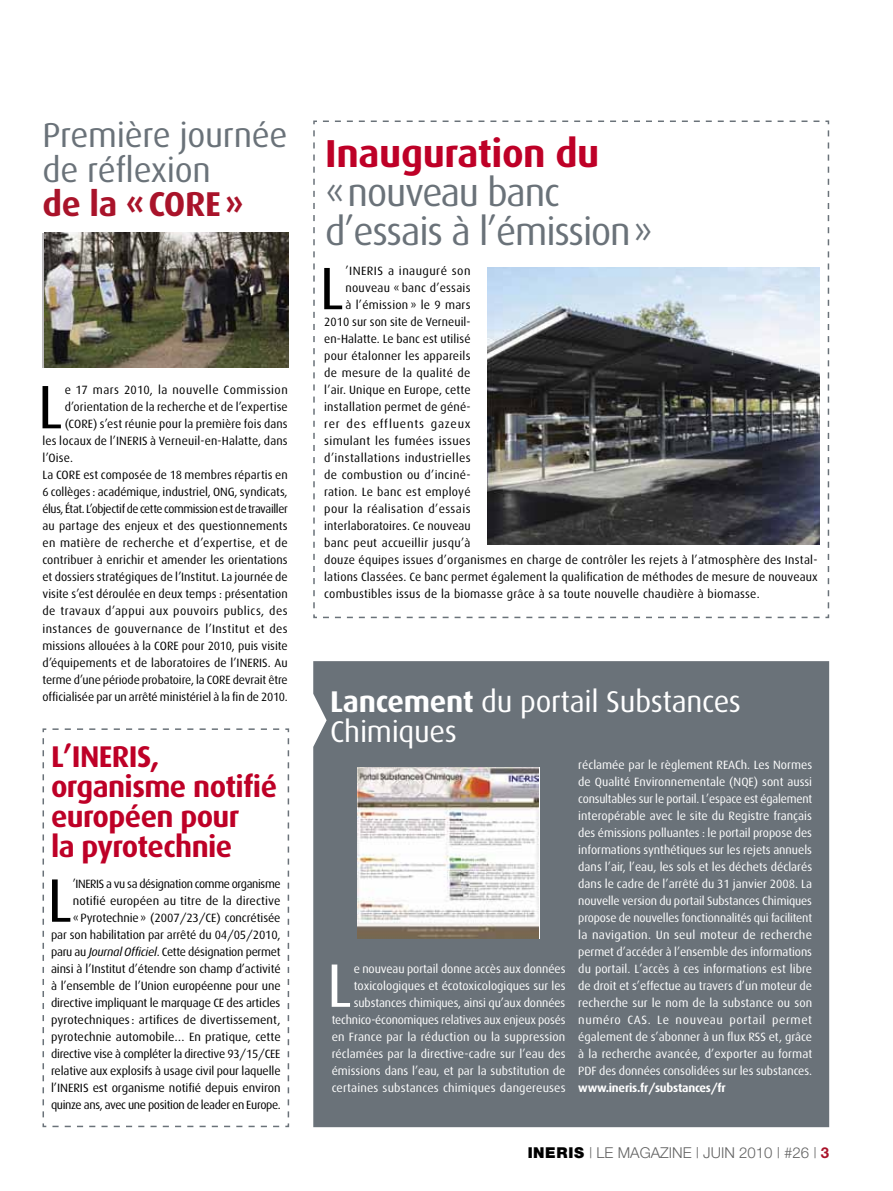
<style>
.page{position:relative;width:893px;height:1191px;background:#fff}
.page>*{position:absolute;margin:0;border:0;box-sizing:border-box;transform-origin:0 0}
.t1{font:61.5px "Dax";color:#000}
.t2{font:39px/39px "Dax";letter-spacing:-.03em;color:#6a7279}
.t3{font:700 39px "Dax";letter-spacing:-.01em;color:#be0027}
.t4{font:34.5px/34.5px "Dax";letter-spacing:-.01em;color:#6a7279}
.t5{font:700 34.5px "Dax";letter-spacing:-.01em;color:#a9132a}
.t6{font:700 30px/30px "Dax";letter-spacing:-.02em;color:#be0027}
.t7{font:30px/30px "Dax";letter-spacing:-.01em;color:#fff}
.t8{font:300 15px "Helvetica Neue";color:#636363}
.t9{font:12px/17px "Dax";letter-spacing:.005em;color:#000;text-align:right}
.t10{font:12px/17px "Dax";letter-spacing:-.005em;color:#fff;text-align:right}
.t11{font:12px "Dax";letter-spacing:.03em;color:#000}
.t12{font:12px "Dax";letter-spacing:.035em;color:#000}
.t13{font:12px "Dax";letter-spacing:.025em;color:#000}
.t14{font:12px "Dax";letter-spacing:-.035em;color:#000}
.t15{font:700 12px "Dax";letter-spacing:-.02em;color:#fff}
.t16{font:12px "Dax";letter-spacing:.065em;color:#000}
.s1{font-style:italic}
.s2{font-weight:700}
.s3{font-weight:900;color:#000}
.s4{font-weight:700;color:#a9132a}
</style>
<div class="page">
<svg style="left:42px;top:728px;width:248px;height:400px"></svg>
<svg style="left:313px;top:120px;width:517px;height:499px"></svg>
<svg style="left:324px;top:268px;width:18px;height:41px"></svg>
<img style="left:488px;top:268px;width:331px;height:276px">
<div style="left:313px;top:661px;width:516px;height:466px;background:#6a7279"></div>
<svg style="left:332px;top:964px;width:18px;height:42px"></svg>
<img style="left:358px;top:767px;width:180px;height:171px">
<svg style="left:43px;top:386px;width:18px;height:42px"></svg>
<img style="left:44px;top:233px;width:245px;height:134px">
<h3 class="t4" style="left:43px;top:118px;width:246px">Première journée de réflexion</h3>
<h3 class="t5" style="left:43px;top:185px;width:203px">de la «CORE»</h3>
<p class="t12" style="left:65px;top:383px;width:225px">e 17 mars 2010, la nouvelle Commission</p>
<p class="t9" style="left:65px;top:399px;width:225px">d’orientation de la recherche et de l’expertise</p>
<p class="t9" style="left:65px;top:416px;width:224px">(CORE) s’est réunie pour la première fois dans</p>
<p class="t9" style="left:43px;top:433px;width:247px">les locaux de l’INERIS à Verneuil-en-Halatte, dans</p>
<p class="t9" style="left:43px;top:450px;width:32px">l’Oise.</p>
<p class="t9" style="left:43px;top:467px;width:247px">La CORE est composée de 18 membres répartis en</p>
<p class="t9" style="left:43px;top:484px;width:247px">6 collèges : académique, industriel, ONG, syndicats,</p>
<p class="t14" style="left:43px;top:502px;width:247px">élus, État. L’objectif de cette commission est de travailler</p>
<p class="t9" style="left:43px;top:518px;width:247px">au partage des enjeux et des questionnements</p>
<p class="t9" style="left:43px;top:535px;width:247px">en matière de recherche et d’expertise, et de</p>
<p class="t9" style="left:43px;top:552px;width:247px">contribuer à enrichir et amender les orientations</p>
<p class="t9" style="left:43px;top:569px;width:247px">et dossiers stratégiques de l’Institut. La journée de</p>
<p class="t9" style="left:43px;top:586px;width:247px">visite s’est déroulée en deux temps : présentation</p>
<p class="t12" style="left:43px;top:604px;width:247px">de travaux d’appui aux pouvoirs publics, des</p>
<p class="t11" style="left:43px;top:621px;width:247px">instances de gouvernance de l’Institut et des</p>
<p class="t9" style="left:43px;top:637px;width:247px">missions allouées à la CORE pour 2010, puis visite</p>
<p class="t9" style="left:43px;top:654px;width:247px">d’équipements et de laboratoires de l’INERIS. Au</p>
<p class="t9" style="left:43px;top:671px;width:247px">terme d’une période probatoire, la CORE devrait être</p>
<p class="t9" style="left:43px;top:688px;width:247px">officialisée par un arrêté ministériel à la fin de 2010.</p>
<h3 class="t6" style="left:51px;top:742px;width:228px">L’INERIS, organisme notifié européen pour<br>la pyrotechnie</h3>
<h1 class="t1" style="left:47px;top:866px;width:27px">L</h1>
<p class="t9" style="left:51px;top:875px;width:231px">’INERIS a vu sa désignation comme organisme notifié européen au titre de la directive «Pyrotechnie» (2007/23/CE) concrétisée<br>par son habilitation par arrêté du 04/05/2010, paru au <span class="s1">Journal Officiel</span>. Cette désignation permet ainsi à l’Institut d’étendre son champ d’activité à l’ensemble de l’Union européenne pour une directive impliquant le marquage CE des articles pyrotechniques : artifices de divertissement, pyrotechnie automobile… En pratique, cette directive vise à compléter la directive 93/15/CEE relative aux explosifs à usage civil pour laquelle l’INERIS est organisme notifié depuis environ quinze ans, avec une position de leader en Europe.</p>
<h2 class="t3" style="left:325px;top:131px;width:276px">Inauguration du</h2>
<h2 class="t2" style="left:325px;top:173px;width:329px">«nouveau banc d’essais à l’émission»</h2>
<p class="t12" style="left:345px;top:264px;width:127px">’INERIS a inauguré son</p>
<p class="t9" style="left:345px;top:280px;width:127px">nouveau « banc d’essais</p>
<p class="t9" style="left:345px;top:297px;width:127px">à l’émission » le 9 mars</p>
<p class="t9" style="left:324px;top:314px;width:148px">2010 sur son site de Verneuil-</p>
<p class="t9" style="left:324px;top:331px;width:148px">en-Halatte. Le banc est utilisé</p>
<p class="t9" style="left:324px;top:348px;width:148px">pour étalonner les appareils</p>
<p class="t13" style="left:324px;top:366px;width:148px">de mesure de la qualité de</p>
<p class="t9" style="left:324px;top:382px;width:148px">l’air. Unique en Europe, cette</p>
<p class="t9" style="left:324px;top:399px;width:148px">installation permet de géné-</p>
<p class="t16" style="left:324px;top:417px;width:148px">rer des effluents gazeux</p>
<p class="t11" style="left:324px;top:434px;width:148px">simulant les fumées issues</p>
<p class="t11" style="left:324px;top:451px;width:148px">d’installations industrielles</p>
<p class="t13" style="left:324px;top:468px;width:148px">de combustion ou d’inciné-</p>
<p class="t9" style="left:324px;top:484px;width:148px">ration. Le banc est employé</p>
<p class="t11" style="left:324px;top:502px;width:148px">pour la réalisation d’essais</p>
<p class="t9" style="left:324px;top:518px;width:148px">interlaboratoires. Ce nouveau</p>
<p class="t13" style="left:324px;top:536px;width:148px">banc peut accueillir jusqu’à</p>
<p class="t9" style="left:324px;top:552px;width:495px">douze équipes issues d’organismes en charge de contrôler les rejets à l’atmosphère des Instal-</p>
<p class="t9" style="left:324px;top:569px;width:495px">lations Classées. Ce banc permet également la qualification de méthodes de mesure de nouveaux</p>
<p class="t9" style="left:324px;top:586px;width:437px">combustibles issus de la biomasse grâce à sa toute nouvelle chaudière à biomasse.</p>
<h3 class="t7" style="left:330px;top:686px;width:412px"><span class="s2">Lancement</span> du portail Substances<br>Chimiques</h3>
<p class="t10" style="left:578px;top:756px;width:235px;text-align:justify">réclamée par le règlement REACh. Les Normes de Qualité Environnementale (NQE) sont aussi consultables sur le portail. L’espace est également interopérable avec le site du Registre français des émissions polluantes : le portail propose des informations synthétiques sur les rejets annuels dans l’air, l’eau, les sols et les déchets déclarés dans le cadre de l’arrêté du 31 janvier 2008. La nouvelle version du portail Substances Chimiques propose de nouvelles fonctionnalités qui facilitent la navigation. Un seul moteur de recherche permet d’accéder à l’ensemble des informations du portail. L’accès à ces informations est libre de droit et s’effectue au travers d’un moteur de recherche sur le nom de la substance ou son numéro CAS. Le nouveau portail permet également de s’abonner à un flux RSS et, grâce à la recherche avancée, d’exporter au format PDF des données consolidées sur les substances.</p>
<p class="t15" style="left:578px;top:1081px;width:149px">www.ineris.fr/substances/fr</p>
<p class="t10" style="left:332px;top:960px;width:235px">e nouveau portail donne accès aux données toxicologiques et écotoxicologiques sur les substances chimiques, ainsi qu’aux données technico-économiques relatives aux enjeux posés en France par la réduction ou la suppression réclamées par la directive-cadre sur l’eau des émissions dans l’eau, et par la substitution de certaines substances chimiques dangereuses</p>
<p class="t8" style="left:527px;top:1143px;width:303px"><span class="s3">INERIS</span> | LE MAGAZINE | JUIN 2010 | #26 | <span class="s4">3</span></p>
</div>
